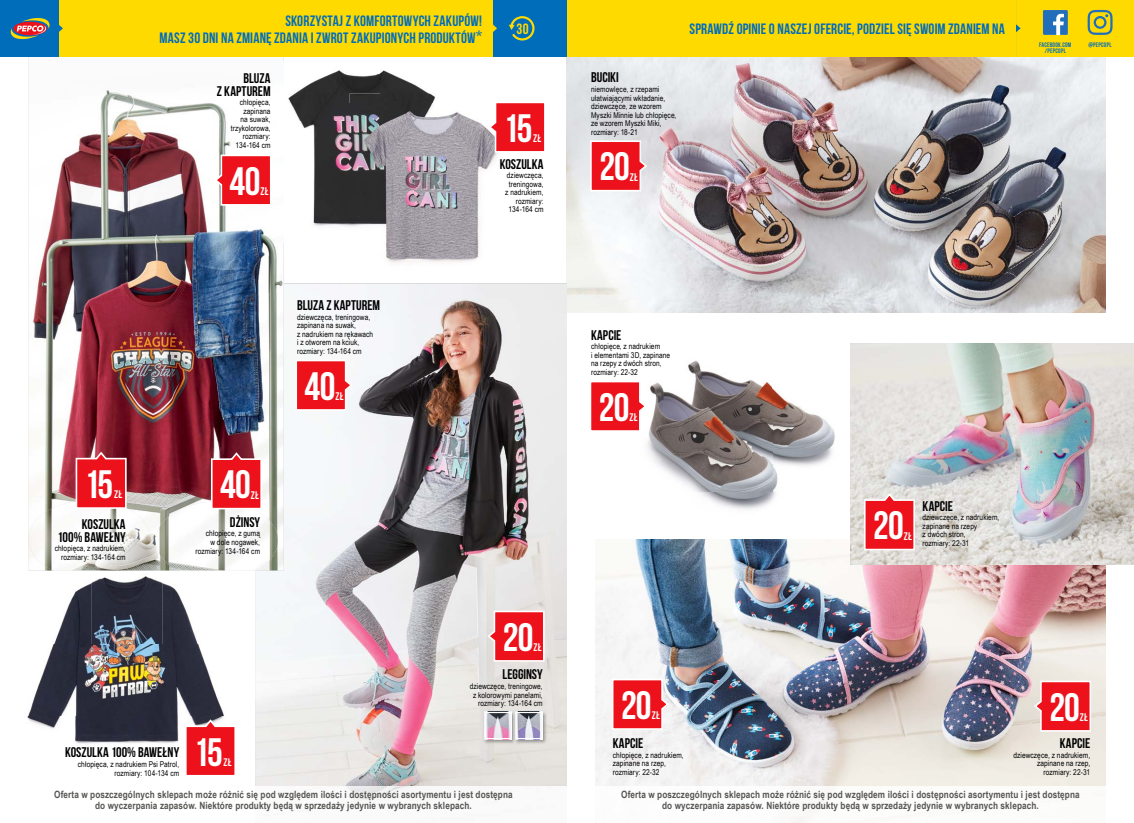
<style>
.page{position:relative;width:1134px;height:823px;background:#fff}
.page>*{position:absolute;margin:0;border:0;box-sizing:border-box;transform-origin:0 0}
.t1{font:700 39.6px "Bebas Neue";letter-spacing:-.02em;color:#fff}
.t2{font:700 15px/17px "Bebas Neue";letter-spacing:.01em;color:#006dbb;text-align:right}
.t3{font:700 14.9px "Bebas Neue";color:#ffda00}
.t4{font:700 14px/13px "Bebas Neue";color:#000;text-align:right}
.t5{font:700 11px "Bebas Neue";letter-spacing:.02em;color:#fff}
.t6{font:700 10px/11px "Arial Narrow";letter-spacing:.01em;color:#575654;text-align:center}
.t7{font:8px/8.5px "Arial Narrow";letter-spacing:.01em;color:#000;text-align:right}
.t8{font:700 6.5px "Bebas Neue";letter-spacing:.035em;color:#006dbb}
</style>
<div class="page">
<img style="left:595px;top:539px;width:511px;height:246px">
<img style="left:850px;top:343px;width:284px;height:221px">
<img style="left:567px;top:57px;width:539px;height:255px">
<img style="left:255px;top:283px;width:312px;height:502px">
<img style="left:28px;top:57px;width:255px;height:513px">
<img style="left:647px;top:360px;width:188px;height:149px">
<img style="left:288px;top:70px;width:93px;height:51px">
<img style="left:381px;top:70px;width:49px;height:24px">
<img style="left:300px;top:121px;width:49px;height:106px">
<img style="left:276px;top:61px;width:7px;height:181px">
<img style="left:27px;top:576px;width:197px;height:168px">
<img style="left:349px;top:94px;width:86px;height:9px">
<img style="left:445px;top:112px;width:38px;height:128px">
<img style="left:483px;top:125px;width:15px;height:45px">
<img style="left:386px;top:240px;width:93px;height:23px">
<img style="left:349px;top:103px;width:96px;height:139px">
<img style="left:53px;top:570px;width:73px;height:1px">
<img style="left:29px;top:500px;width:122px;height:70px">
<img style="left:60px;top:576px;width:60px;height:2px">
<img style="left:177px;top:570px;width:78px;height:8px">
<img style="left:156px;top:501px;width:122px;height:69px">
<img style="left:183px;top:573px;width:50px;height:6px">
<svg style="left:864px;top:493px;width:51px;height:57px;background:#ec3e45"></svg>
<svg style="left:1034px;top:680px;width:57px;height:51px;background:#ed3e44"></svg>
<svg style="left:612px;top:678px;width:57px;height:51px;background:#ed3f47"></svg>
<svg style="left:590px;top:140px;width:57px;height:51px;background:#ec3e46"></svg>
<svg style="left:591px;top:382px;width:53px;height:49px;background:#ee2b33"></svg>
<svg style="left:487px;top:610px;width:58px;height:51px;background:#ec4147"></svg>
<svg style="left:295px;top:359px;width:58px;height:51px"></svg>
<svg style="left:489px;top:103px;width:56px;height:50px;background:#eb363e"></svg>
<svg style="left:185px;top:719px;width:50px;height:56px;background:#e8343c"></svg>
<svg style="left:211px;top:452px;width:51px;height:57px;background:#e53139"></svg>
<svg style="left:214px;top:154px;width:58px;height:51px"></svg>
<svg style="left:76px;top:451px;width:51px;height:57px;background:#e22a33"></svg>
<img style="left:483px;top:710px;width:30px;height:33px">
<img style="left:516px;top:710px;width:31px;height:33px">
<img style="left:513px;top:710px;width:3px;height:33px">
<svg style="left:485px;top:711px;width:58px;height:28px"></svg>
<div style="left:567px;top:0;width:567px;height:57px;background:#ffda00"></div>
<svg style="left:1016px;top:0;width:4px;height:57px"></svg>
<svg style="left:1088px;top:10px;width:24px;height:25px"></svg>
<svg style="left:1043px;top:10px;width:25px;height:25px"></svg>
<div style="left:0;top:0;width:567px;height:57px;background:#006dbb"></div>
<div style="left:58px;top:0;width:435px;height:57px;background:#ffda00"></div>
<svg style="left:10px;top:0;width:53px;height:57px"></svg>
<svg style="left:493px;top:24px;width:4px;height:8px"></svg>
<svg style="left:509px;top:16px;width:25px;height:24px"></svg>
<img style="left:255px;top:785px;width:312px;height:17px">
<h2 class="t2" style="left:160px;top:12px;width:324px">SKORZYSTAJ Z KOMFORTOWYCH ZAKUPÓW!<br>MASZ 30 DNI NA ZMIANĘ ZDANIA I ZWROT ZAKUPIONYCH PRODUKTÓW*</h2>
<h3 class="t4" style="left:217px;top:71px;width:55px">BLUZA<br>Z KAPTUREM</h3>
<p class="t7" style="left:231px;top:98px;width:41px">chłopięca, zapinana<br>na suwak, trzykolorowa, rozmiary:<br>134-164 cm</p>
<h1 class="t1" style="left:230px;top:159px;width:32px">40</h1>
<h3 class="t5" style="left:260px;top:185px;width:10px">ZŁ</h3>
<h3 class="t3" style="left:517px;top:20px;width:14px">30</h3>
<h2 class="t2" style="left:690px;top:20px;width:317px">SPRAWDŹ OPINIE O NASZEJ OFERCIE, PODZIEL SIĘ SWOIM ZDANIEM NA</h2>
<h1 class="t1" style="left:503px;top:106px;width:31px">15</h1>
<h3 class="t5" style="left:533px;top:132px;width:10px">ZŁ</h3>
<h3 class="t4" style="left:500px;top:157px;width:45px">KOSZULKA</h3>
<p class="t7" style="left:505px;top:171px;width:40px">dziewczęca, treningowa, z nadrukiem, rozmiary:<br>134-164 cm</p>
<h3 class="t4" style="left:591px;top:71px;width:29px">BUCIKI</h3>
<p class="t7" style="left:591px;top:85px;width:87px;text-align:left">niemowlęce, z rzepami ułatwiającymi wkładanie, dziewczęce, ze wzorem<br>Myszki Minnie lub chłopięce, ze wzorem Myszki Miki, rozmiary: 18-21</p>
<h1 class="t1" style="left:599px;top:145px;width:32px">20</h1>
<h3 class="t5" style="left:630px;top:171px;width:10px">ZŁ</h3>
<p class="t8" style="left:1039px;top:41px;width:34px">FACEBOOK.COM</p>
<p class="t8" style="left:1088px;top:41px;width:25px">@PEPCOPL</p>
<p class="t8" style="left:1045px;top:47px;width:23px">/PEPCOPL</p>
<h3 class="t4" style="left:297px;top:298px;width:84px">BLUZA Z KAPTUREM</h3>
<p class="t7" style="left:297px;top:312px;width:78px;text-align:left">dziewczęca, treningowa, zapinana na suwak,<br>z nadrukiem na rękawach i z otworem na kciuk, rozmiary: 134-164 cm</p>
<h1 class="t1" style="left:304px;top:364px;width:32px">40</h1>
<h3 class="t5" style="left:335px;top:390px;width:10px">ZŁ</h3>
<h3 class="t4" style="left:591px;top:328px;width:32px">KAPCIE</h3>
<p class="t7" style="left:591px;top:342px;width:81px;text-align:left">chłopięce, z nadrukiem<br>i elementami 3D, zapinane na rzepy z dwóch stron, rozmiary: 22-32</p>
<h1 class="t1" style="left:599px;top:385px;width:32px">20</h1>
<h3 class="t5" style="left:629px;top:411px;width:10px">ZŁ</h3>
<h1 class="t1" style="left:84px;top:462px;width:31px">15</h1>
<h3 class="t5" style="left:114px;top:488px;width:10px">ZŁ</h3>
<h1 class="t1" style="left:220px;top:462px;width:32px">40</h1>
<h3 class="t5" style="left:251px;top:488px;width:10px">ZŁ</h3>
<h3 class="t4" style="left:58px;top:517px;width:70px">KOSZULKA<br>100% BAWEŁNY</h3>
<p class="t7" style="left:55px;top:543px;width:72px;line-height:9px">chłopięca, z nadrukiem, rozmiary: 134-164 cm</p>
<h3 class="t4" style="left:230px;top:515px;width:32px">DŻINSY</h3>
<p class="t7" style="left:195px;top:528px;width:66px">chłopięce, z gumą<br>w dole nogawek, rozmiary: 134-164 cm</p>
<h1 class="t1" style="left:873px;top:503px;width:32px">20</h1>
<h3 class="t5" style="left:904px;top:529px;width:10px">ZŁ</h3>
<h3 class="t4" style="left:922px;top:499px;width:32px">KAPCIE</h3>
<p class="t7" style="left:922px;top:512px;width:78px;text-align:left">dziewczęce, z nadrukiem, zapinane na rzepy<br>z dwóch stron,<br>rozmiary: 22-31</p>
<h1 class="t1" style="left:503px;top:615px;width:32px">20</h1>
<h3 class="t5" style="left:533px;top:640px;width:10px">ZŁ</h3>
<h3 class="t4" style="left:503px;top:667px;width:42px">LEGGINSY</h3>
<p class="t7" style="left:470px;top:681px;width:75px">dziewczęce, treningowe, z kolorowymi panelami, rozmiary: 134-164 cm</p>
<h1 class="t1" style="left:621px;top:683px;width:32px">20</h1>
<h3 class="t5" style="left:652px;top:708px;width:10px">ZŁ</h3>
<h1 class="t1" style="left:1049px;top:684px;width:32px">20</h1>
<h3 class="t5" style="left:1080px;top:710px;width:10px">ZŁ</h3>
<h3 class="t4" style="left:65px;top:745px;width:116px">KOSZULKA 100% BAWEŁNY</h3>
<p class="t7" style="left:78px;top:758px;width:103px;line-height:9px">chłopięca, z nadrukiem Psi Patrol, rozmiary: 104-134 cm</p>
<h1 class="t1" style="left:194px;top:729px;width:31px">15</h1>
<h3 class="t5" style="left:223px;top:755px;width:10px">ZŁ</h3>
<h3 class="t4" style="left:613px;top:736px;width:32px">KAPCIE</h3>
<p class="t7" style="left:613px;top:749px;width:72px;text-align:left">chłopięce, z nadrukiem, zapinane na rzep, rozmiary: 22-32</p>
<h3 class="t4" style="left:1060px;top:736px;width:32px">KAPCIE</h3>
<p class="t7" style="left:1013px;top:749px;width:78px">dziewczęce, z nadrukiem, zapinane na rzep, rozmiary: 22-31</p>
<p class="t6" style="left:54px;top:788px;width:460px">Oferta w poszczególnych sklepach może różnić się pod względem ilości i dostępności asortymentu i jest dostępna do wyczerpania zapasów. Niektóre produkty będą w sprzedaży jedynie w wybranych sklepach.</p>
<p class="t6" style="left:621px;top:788px;width:460px">Oferta w poszczególnych sklepach może różnić się pod względem ilości i dostępności asortymentu i jest dostępna do wyczerpania zapasów. Niektóre produkty będą w sprzedaży jedynie w wybranych sklepach.</p>
</div>
